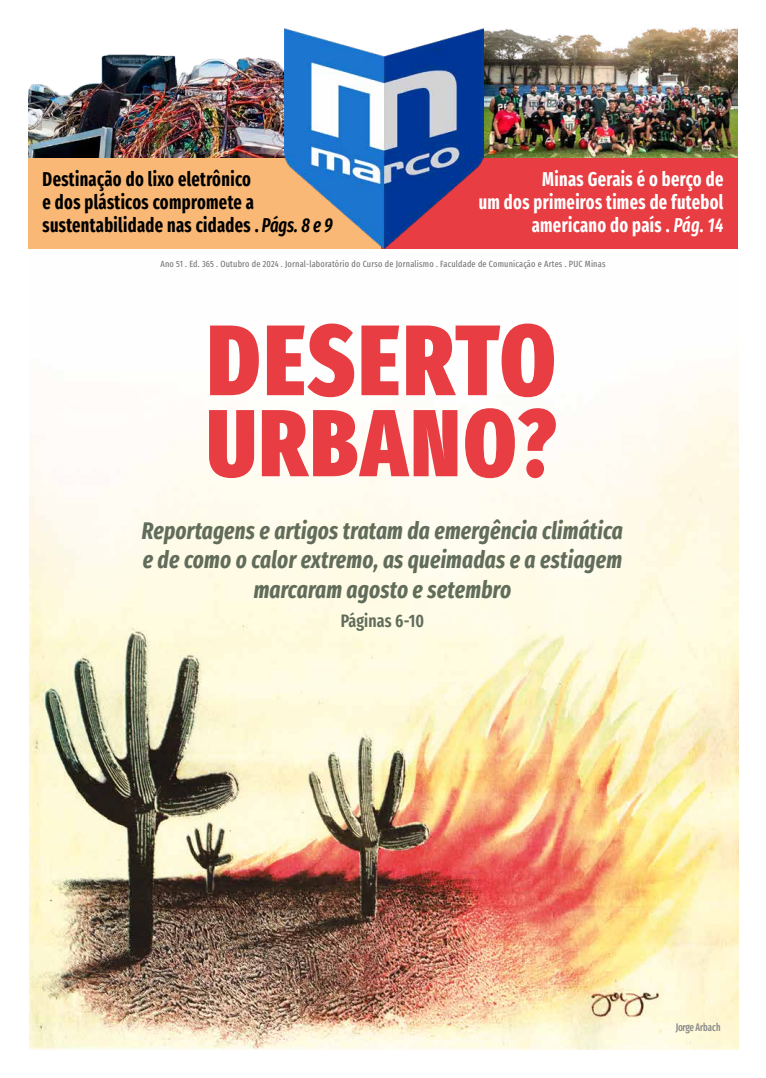
<style>
.page{position:relative;width:766px;height:1078px;background:#fff}
.page>*{position:absolute;margin:0;border:0;box-sizing:border-box;transform-origin:0 0}
.t1{font:800 100px "Fira Sans Compressed";letter-spacing:.035em;color:#e83d42;scale:.95 1}
.t2{font:800 95px "Fira Sans Compressed";letter-spacing:.04em;color:#e83d42;scale:.95 1}
.t3{font:italic 700 24px/29px "Fira Sans Compressed";letter-spacing:.01em;color:#616c5a;text-align:center;scale:.95 1}
.t4{font:700 20px/23px "Fira Sans Compressed";letter-spacing:.02em;color:#000;scale:.89 1}
.t5{font:700 20px/23px "Fira Sans Compressed";letter-spacing:.02em;color:#fff;text-align:right;scale:.89 1}
.t6{font:600 18px "Fira Sans Compressed";letter-spacing:.01em;color:#616c5a;scale:.95 1}
.t7{font:500 11px "Fira Sans Compressed";color:#878787;scale:.9 1}
.t8{font:9px "Fira Sans Compressed";letter-spacing:.02em;color:#706f6f}
.s1{font-weight:600;font-style:italic}
</style>
<div class="page">
<img style="left:28px;top:54px;width:256px;height:104px">
<img style="left:483px;top:27px;width:254px;height:131px">
<img style="left:29px;top:359px;width:709px;height:690px">
<div style="left:28px;top:158px;width:356px;height:91px;background:#f9b875"></div>
<div style="left:381px;top:158px;width:356px;height:90px;background:#e83d42"></div>
<img style="left:284px;top:28px;width:199px;height:221px">
<p class="t5" style="left:478px;top:166px;width:276px">Minas Gerais é o berço de<br>um dos primeiros times de futebol americano do país . <span class="s1">Pág. 14</span></p>
<p class="t4" style="left:43px;top:166px;width:327px">Destinação do lixo eletrônico<br>e dos plásticos compromete a sustentabilidade nas cidades . <span class="s1">Págs. 8 e 9</span></p>
<p class="t8" style="left:160px;top:256px;width:446px">Ano 51 . Ed. 365 . Outubro de 2024 . Jornal-laboratório do Curso de Jornalismo . Faculdade de Comunicação e Artes . PUC Minas</p>
<h1 class="t1" style="left:207px;top:272px;width:368px">DESERTO</h1>
<h2 class="t2" style="left:207px;top:359px;width:368px">URBANO?</h2>
<p class="t3" style="left:142px;top:515px;width:507px">Reportagens e artigos tratam da emergência climática e de como o calor extremo, as queimadas e a estiagem marcaram agosto e setembro</p>
<p class="t6" style="left:340px;top:605px;width:89px">Páginas 6-10</p>
<p class="t7" style="left:675px;top:1017px;width:51px">Jorge Arbach</p>
</div>
